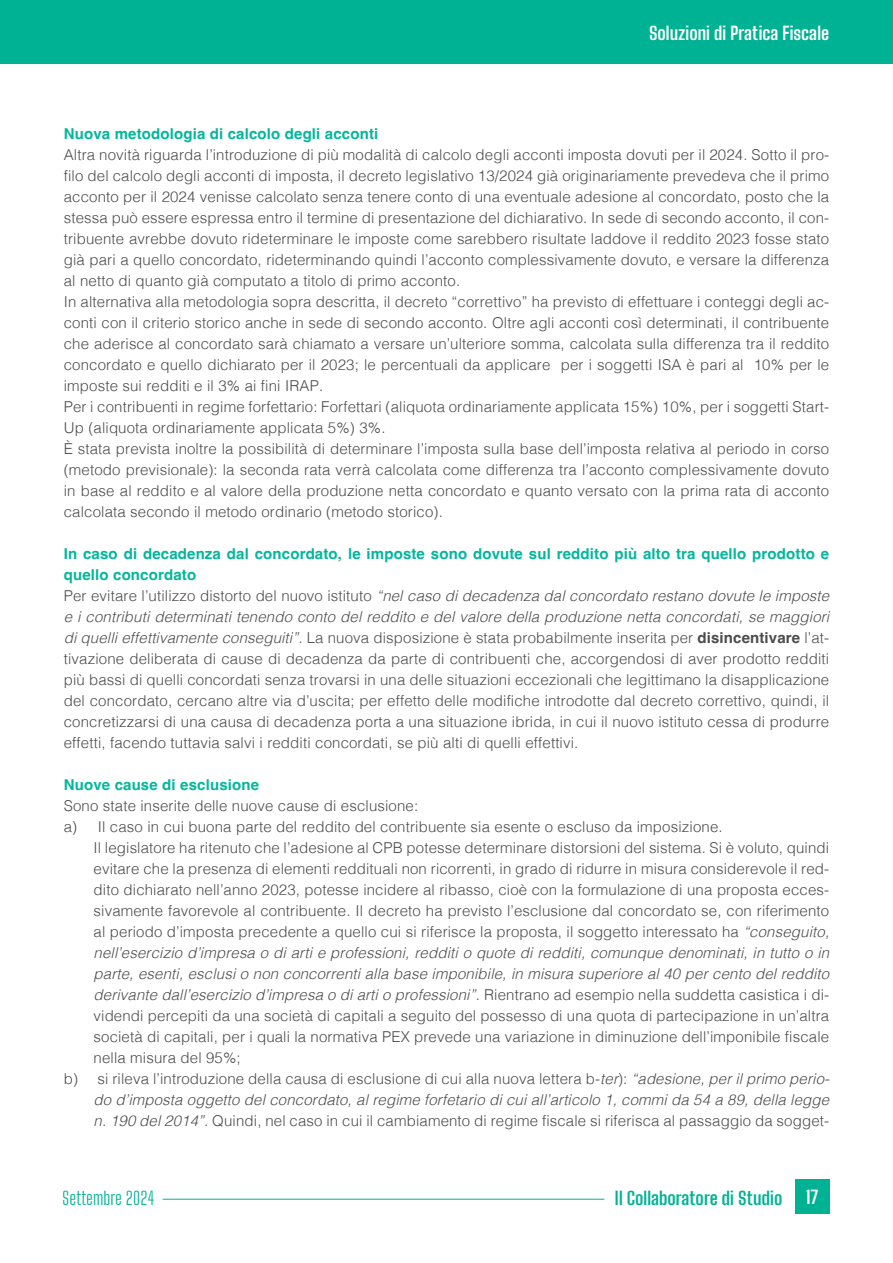
<style>
.page{position:relative;width:893px;height:1263px;background:#fff}
.page>*{position:absolute;margin:0;border:0;box-sizing:border-box;transform-origin:0 0}
.t1{font:700 18px "Big Shoulders Text";letter-spacing:.005em;color:#fff}
.t2{font:700 18px "Big Shoulders Text";color:#00b294}
.t3{font:300 18px "Big Shoulders Text";letter-spacing:.005em;color:#00b294}
.t4{font:300 15px/21px "Helvetica";letter-spacing:.01em;color:#4b4c4d}
.t5{font:italic 300 15px "Helvetica";letter-spacing:.01em;color:#4b4c4d}
.t6{font:700 15px "Helvetica";letter-spacing:.01em;color:#01b79c}
.s1{font-weight:700;color:#01b79c}
.s2{font-style:italic}
.s3{font-weight:700}
.s4{font-style:normal}
</style>
<div class="page">
<div style="left:0;top:0;width:893px;height:64px;background:#00b294"></div>
<hr style="left:163px;top:1199px;width:441px;height:1px;background:#00b294">
<div style="left:795px;top:1179px;width:34px;height:34px;background:#00b294"></div>
<p class="t1" style="left:649px;top:21px;width:182px">Soluzioni di Pratica Fiscale</p>
<p class="t6" style="left:64px;top:124px;width:316px">Nuova metodologia di calcolo degli acconti</p>
<p class="t4" style="left:64px;top:143px;width:767px">Altra novità riguarda l’introduzione di più modalità di calcolo degli acconti imposta dovuti per il 2024. Sotto il pro&shy;filo del calcolo degli acconti di imposta, il decreto legislativo 13/2024 già originariamente prevedeva che il primo acconto per il 2024 venisse calcolato senza tenere conto di una eventuale adesione al concordato, posto che la stessa può essere espressa entro il termine di presentazione del dichiarativo. In sede di secondo acconto, il con&shy;tribuente avrebbe dovuto rideterminare le imposte come sarebbero risultate laddove il reddito 2023 fosse stato già pari a quello concordato, rideterminando quindi l’acconto complessivamente dovuto, e versare la differenza al netto di quanto già computato a titolo di primo acconto.<br>In alternativa alla metodologia sopra descritta, il decreto “correttivo” ha previsto di effettuare i conteggi degli ac&shy;conti con il criterio storico anche in sede di secondo acconto. Oltre agli acconti così determinati, il contribuente che aderisce al concordato sarà chiamato a versare un’ulteriore somma, calcolata sulla differenza tra il reddito concordato e quello dichiarato per il 2023; le percentuali da applicare per i soggetti ISA è pari al 10% per le imposte sui redditi e il 3% ai fini IRAP.<br>Per i contribuenti in regime forfettario: Forfettari (aliquota ordinariamente applicata 15%) 10%, per i soggetti Start-Up (aliquota ordinariamente applicata 5%) 3%.<br>È stata prevista inoltre la possibilità di determinare l’imposta sulla base dell’imposta relativa al periodo in corso (metodo previsionale): la seconda rata verrà calcolata come differenza tra l’acconto complessivamente dovuto in base al reddito e al valore della produzione netta concordato e quanto versato con la prima rata di acconto calcolata secondo il metodo ordinario (metodo storico).</p>
<p class="t4" style="left:64px;top:542px;width:767px"><span class="s1">In caso di decadenza dal concordato, le imposte sono dovute sul reddito più alto tra quello prodotto e quello concordato<br></span>Per evitare l’utilizzo distorto del nuovo istituto <span class="s2">“nel caso di decadenza dal concordato restano dovute le imposte e i contributi determinati tenendo conto del reddito e del valore della produzione netta concordati, se maggiori di quelli effettivamente conseguiti”.</span> La nuova disposizione è stata probabilmente inserita per <span class="s3">disincentivare</span> l’at&shy;tivazione deliberata di cause di decadenza da parte di contribuenti che, accorgendosi di aver prodotto redditi più bassi di quelli concordati senza trovarsi in una delle situazioni eccezionali che legittimano la disapplicazione del concordato, cercano altre via d’uscita; per effetto delle modifiche introdotte dal decreto correttivo, quindi, il concretizzarsi di una causa di decadenza porta a una situazione ibrida, in cui il nuovo istituto cessa di produrre effetti, facendo tuttavia salvi i redditi concordati, se più alti di quelli effettivi.</p>
<p class="t6" style="left:64px;top:775px;width:197px">Nuove cause di esclusione</p>
<p class="t4" style="left:64px;top:794px;width:356px">Sono state inserite delle nuove cause di esclusione:</p>
<p class="t4" style="left:64px;top:815px;width:660px">a) Il caso in cui buona parte del reddito del contribuente sia esente o escluso da imposizione.</p>
<p class="t4" style="left:94px;top:836px;width:737px">Il legislatore ha ritenuto che l’adesione al CPB potesse determinare distorsioni del sistema. Si è voluto, quindi</p>
<p class="t4" style="left:94px;top:857px;width:737px">evitare che la presenza di elementi reddituali non ricorrenti, in grado di ridurre in misura considerevole il red-</p>
<p class="t4" style="left:94px;top:878px;width:737px">dito dichiarato nell’anno 2023, potesse incidere al ribasso, cioè con la formulazione di una proposta ecces-</p>
<p class="t4" style="left:94px;top:899px;width:737px">sivamente favorevole al contribuente. Il decreto ha previsto l’esclusione dal concordato se, con riferimento</p>
<p class="t4" style="left:94px;top:920px;width:737px">al periodo d’imposta precedente a quello cui si riferisce la proposta, il soggetto interessato ha <span class="s2">“conseguito,</span></p>
<p class="t5" style="left:94px;top:940px;width:737px">nell’esercizio d’impresa o di arti e professioni, redditi o quote di redditi, comunque denominati, in tutto o in</p>
<p class="t5" style="left:94px;top:961px;width:737px">parte, esenti, esclusi o non concorrenti alla base imponibile, in misura superiore al 40 per cento del reddito</p>
<p class="t5" style="left:94px;top:982px;width:737px">derivante dall’esercizio d’impresa o di arti o professioni”<span class="s4">. Rientrano ad esempio nella suddetta casistica i di-</span></p>
<p class="t4" style="left:94px;top:1004px;width:737px">videndi percepiti da una società di capitali a seguito del possesso di una quota di partecipazione in un’altra</p>
<p class="t4" style="left:94px;top:1025px;width:737px">società di capitali, per i quali la normativa PEX prevede una variazione in diminuzione dell’imponibile fiscale</p>
<p class="t4" style="left:94px;top:1046px;width:149px">nella misura del 95%;</p>
<p class="t4" style="left:64px;top:1067px;width:767px">b) si rileva l’introduzione della causa di esclusione di cui alla nuova lettera b-<span class="s2">ter</span>): <span class="s2">“adesione, per il primo perio-</span></p>
<p class="t5" style="left:94px;top:1087px;width:737px">do d’imposta oggetto del concordato, al regime forfetario di cui all’articolo 1, commi da 54 a 89, della legge</p>
<p class="t4" style="left:94px;top:1109px;width:737px"><span class="s2">n. 190 del 2014”.</span> Quindi, nel caso in cui il cambiamento di regime fiscale si riferisca al passaggio da sogget-</p>
<p class="t3" style="left:62px;top:1186px;width:94px">Settembre 2024</p>
<p class="t2" style="left:615px;top:1185px;width:169px">Il Collaboratore di Studio</p>
<p class="t1" style="left:806px;top:1184px;width:14px">17</p>
</div>
